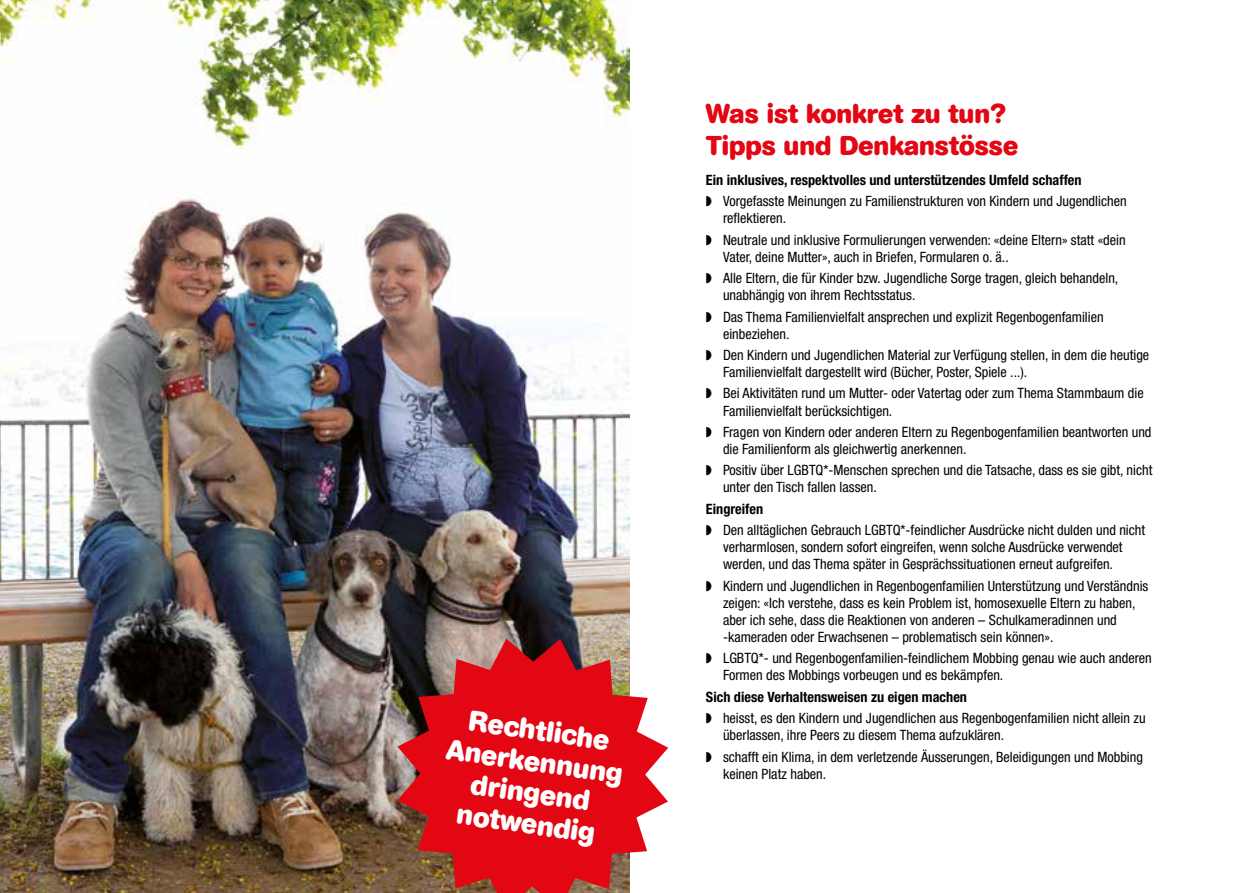
<style>
.page{position:relative;width:1259px;height:893px;background:#fff}
.page>*{position:absolute;margin:0;border:0;box-sizing:border-box;transform-origin:0 0}
.t1{font:700 28.5px/31.2px "AG Buch Rounded BQ";color:#fff;text-align:center}
.t2{font:700 27px/32.4px "AG Buch Rounded BQ";color:#e30613}
.t3{font:condensed 14.25px/21.3px "Helvetica Neue";color:#000}
.s1{font-weight:700}
</style>
<div class="page">
<img style="left:0;top:0;width:629px;height:893px">
<svg style="left:397px;top:639px;width:271px;height:254px;background:#ce3137"></svg>
<h1 class="t1" style="left:453px;top:703px;width:179px;rotate:8deg">Rechtliche<br>Anerkennung dringend notwendig</h1>
<h2 class="t2" style="left:706px;top:98px;width:314px">Was ist konkret zu tun?<br>Tipps und Denkanstösse</h2>
<p class="t3" style="left:706px;top:169px;width:422px"><span class="s1">Ein inklusives, respektvolles und unterstützendes Umfeld schaffen<br></span>◗ Vorgefasste Meinungen zu Familienstrukturen von Kindern und Jugendlichen</p>
<p class="t3" style="left:706px;top:208px;width:421px;text-indent:17px">reflektieren.<br>◗ Neutrale und inklusive Formulierungen verwenden: «deine Eltern» statt «dein</p>
<p class="t3" style="left:706px;top:246px;width:414px;text-indent:17px">Vater, deine Mutter», auch in Briefen, Formularen o. ä..<br>◗ Alle Eltern, die für Kinder bzw. Jugendliche Sorge tragen, gleich behandeln,</p>
<p class="t3" style="left:706px;top:284px;width:399px;text-indent:17px">unabhängig von ihrem Rechtsstatus.<br>◗ Das Thema Familienvielfalt ansprechen und explizit Regenbogenfamilien</p>
<p class="t3" style="left:706px;top:323px;width:445px;text-indent:17px">einbeziehen.<br>◗ Den Kindern und Jugendlichen Material zur Verfügung stellen, in dem die heutige</p>
<p class="t3" style="left:706px;top:361px;width:439px;text-indent:17px">Familienvielfalt dargestellt wird (Bücher, Poster, Spiele ...).<br>◗ Bei Aktivitäten rund um Mutter- oder Vatertag oder zum Thema Stammbaum die</p>
<p class="t3" style="left:706px;top:400px;width:447px;text-indent:17px">Familienvielfalt berücksichtigen.<br>◗ Fragen von Kindern oder anderen Eltern zu Regenbogenfamilien beantworten und</p>
<p class="t3" style="left:706px;top:438px;width:448px;text-indent:17px">die Familienform als gleichwertig anerkennen.<br>◗ Positiv über LGBTQ*-Menschen sprechen und die Tatsache, dass es sie gibt, nicht</p>
<p class="t3" style="left:723px;top:477px;width:155px">unter den Tisch fallen lassen.</p>
<p class="t3" style="left:706px;top:498px;width:441px"><span class="s1">Eingreifen<br></span>◗ Den alltäglichen Gebrauch LGBTQ*-feindlicher Ausdrücke nicht dulden und nicht</p>
<p class="t3" style="left:723px;top:539px;width:401px;line-height:17.1px">verharmlosen, sondern sofort eingreifen, wenn solche Ausdrücke verwendet werden, und das Thema später in Gesprächssituationen erneut aufgreifen.</p>
<p class="t3" style="left:723px;top:577px;width:427px;line-height:17.1px;text-indent:-17px">◗ Kindern und Jugendlichen in Regenbogenfamilien Unterstützung und Verständnis zeigen: «Ich verstehe, dass es kein Problem ist, homosexuelle Eltern zu haben, aber ich sehe, dass die Reaktionen von anderen – Schulkameradinnen und -kameraden oder Erwachsenen – problematisch sein können».</p>
<p class="t3" style="left:723px;top:650px;width:430px;line-height:17.1px;text-indent:-17px">◗ LGBTQ*- und Regenbogenfamilien-feindlichem Mobbing genau wie auch anderen<br>Formen des Mobbings vorbeugen und es bekämpfen.</p>
<p class="t3" style="left:706px;top:686px;width:441px"><span class="s1">Sich diese Verhaltensweisen zu eigen machen<br></span>◗ heisst, es den Kindern und Jugendlichen aus Regenbogenfamilien nicht allein zu</p>
<p class="t3" style="left:706px;top:724px;width:438px;text-indent:17px">überlassen, ihre Peers zu diesem Thema aufzuklären.<br>◗ schafft ein Klima, in dem verletzende Äusserungen, Beleidigungen und Mobbing</p>
<p class="t3" style="left:723px;top:763px;width:105px">keinen Platz haben.</p>
</div>
